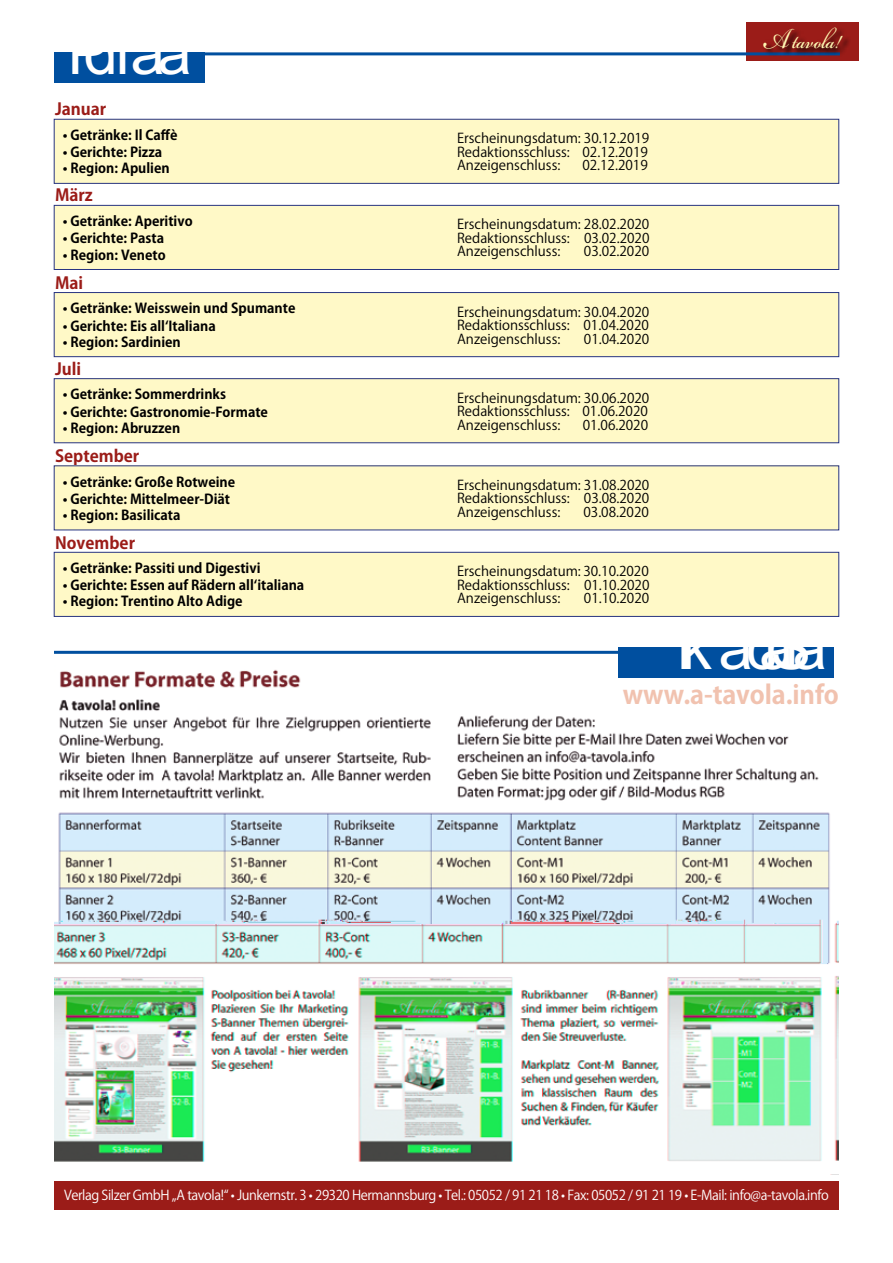
<style>
.page{position:relative;width:893px;height:1263px;background:#fff}
.page>*{position:absolute;margin:0;border:0;box-sizing:border-box;transform-origin:0 0}
.t1{font:italic 36px "Bickham Script Pro";color:#fff8b3;scale:.85 1}
.t2{font:700 25.5px "Koz Go Pro";letter-spacing:-.005em;color:#f1c2af}
.t3{font:18px "Arial";letter-spacing:.01em;color:#fff}
.t4{font:700 16.5px "Koz Go Pro";color:#9b1c18}
.t5{font:13.5px/13.5px "Koz Go Pro";color:#000;text-align:justify}
.t6{font:700 13.5px "Koz Go Pro";color:#000}
.t7{font:13.5px "Koz Go Pro";letter-spacing:-.03em;color:#fff}
.s1{font-size:45px}
</style>
<div class="page">
<div style="left:746px;top:23px;width:113px;height:38px;background:#9b1c18"></div>
<hr style="left:66px;top:52px;width:774px;height:3px;background:#004f9f">
<svg style="left:763px;top:29px;width:86px;height:27px"></svg>
<div style="left:54px;top:52px;width:150px;height:31px;background:#004f9f"></div>
<div style="left:54px;top:1181px;width:785px;height:28px;background:#9b1c18"></div>
<div style="left:54px;top:552px;width:785px;height:64px;background:#fff9c7"></div>
<div style="left:54px;top:552px;width:785px;height:65px;border:1px solid #283583"></div>
<div style="left:54px;top:466px;width:785px;height:64px;background:#fff9c7"></div>
<div style="left:54px;top:379px;width:785px;height:64px;background:#fff9c7"></div>
<div style="left:54px;top:378px;width:785px;height:65px;border:1px solid #283583"></div>
<div style="left:54px;top:293px;width:785px;height:64px;background:#fff9c7"></div>
<div style="left:54px;top:292px;width:785px;height:65px;border:1px solid #283583"></div>
<div style="left:54px;top:205px;width:785px;height:64px;background:#fff9c7"></div>
<div style="left:54px;top:205px;width:785px;height:65px;border:1px solid #283583"></div>
<div style="left:54px;top:119px;width:785px;height:64px;background:#fff9c7"></div>
<div style="left:54px;top:119px;width:785px;height:65px;border:1px solid #283583"></div>
<img style="left:54px;top:669px;width:785px;height:493px">
<hr style="left:54px;top:651px;width:762px;height:3px;background:#004f9f">
<div style="left:618px;top:647px;width:216px;height:31px;background:#004f9f"></div>
<h3 class="t3" style="left:69px;top:55px;width:122px">Them en 2020</h3>
<p class="t4" style="left:55px;top:99px;width:53px">Januar</p>
<p class="t6" style="left:63px;top:126px;width:116px">• Getränke: Il Caffè</p>
<p class="t6" style="left:63px;top:144px;width:101px">• Gerichte: Pizza</p>
<p class="t6" style="left:63px;top:160px;width:108px">• Region: Apulien</p>
<p class="t4" style="left:55px;top:185px;width:39px">März</p>
<p class="t6" style="left:63px;top:213px;width:131px">• Getränke: Aperitivo</p>
<p class="t6" style="left:63px;top:230px;width:103px">• Gerichte: Pasta</p>
<p class="t6" style="left:63px;top:246px;width:104px">• Region: Veneto</p>
<p class="t4" style="left:55px;top:272px;width:30px">Mai</p>
<p class="t6" style="left:63px;top:300px;width:234px">• Getränke: Weisswein und Spumante</p>
<p class="t6" style="left:63px;top:317px;width:154px">• Gerichte: Eis allʻItaliana</p>
<p class="t6" style="left:63px;top:333px;width:119px">• Region: Sardinien</p>
<p class="t4" style="left:55px;top:358px;width:28px">Juli</p>
<p class="t6" style="left:63px;top:386px;width:165px">• Getränke: Sommerdrinks</p>
<p class="t6" style="left:63px;top:403px;width:207px">• Gerichte: Gastronomie-Formate</p>
<p class="t6" style="left:63px;top:419px;width:119px">• Region: Abruzzen</p>
<p class="t4" style="left:55px;top:445px;width:86px">September</p>
<p class="t6" style="left:63px;top:473px;width:174px">• Getränke: Große Rotweine</p>
<p class="t6" style="left:63px;top:490px;width:169px">• Gerichte: Mittelmeer-Diät</p>
<p class="t6" style="left:63px;top:506px;width:119px">• Region: Basilicata</p>
<p class="t4" style="left:55px;top:532px;width:82px">November</p>
<p class="t6" style="left:63px;top:559px;width:199px">• Getränke: Passiti und Digestivi</p>
<p class="t6" style="left:63px;top:577px;width:243px">• Gerichte: Essen auf Rädern allʻitaliana</p>
<p class="t6" style="left:63px;top:593px;width:181px">• Region: Trentino Alto Adige</p>
<p class="t5" style="left:457px;top:132px;width:194px">Erscheinungsdatum: 30.12.2019<br>Redaktionsschluss: 02.12.2019<br>Anzeigenschluss:</p>
<p class="t5" style="left:582px;top:159px;width:67px">02.12.2019</p>
<p class="t5" style="left:457px;top:218px;width:194px">Erscheinungsdatum: 28.02.2020<br>Redaktionsschluss: 03.02.2020<br>Anzeigenschluss:</p>
<p class="t5" style="left:584px;top:245px;width:67px">03.02.2020</p>
<p class="t5" style="left:457px;top:305px;width:194px">Erscheinungsdatum: 30.04.2020<br>Redaktionsschluss: 01.04.2020<br>Anzeigenschluss:</p>
<p class="t5" style="left:584px;top:332px;width:67px">01.04.2020</p>
<p class="t5" style="left:457px;top:391px;width:194px">Erscheinungsdatum: 30.06.2020<br>Redaktionsschluss: 01.06.2020<br>Anzeigenschluss:</p>
<p class="t5" style="left:583px;top:418px;width:67px">01.06.2020</p>
<p class="t5" style="left:457px;top:478px;width:194px">Erscheinungsdatum: 31.08.2020<br>Redaktionsschluss: 03.08.2020<br>Anzeigenschluss:</p>
<p class="t5" style="left:583px;top:505px;width:67px">03.08.2020</p>
<p class="t5" style="left:457px;top:565px;width:194px">Erscheinungsdatum: 30.10.2020<br>Redaktionsschluss: 01.10.2020<br>Anzeigenschluss:</p>
<p class="t5" style="left:584px;top:592px;width:67px">01.10.2020</p>
<h1 class="t1" style="left:763px;top:14px;width:113px"><span class="s1">A</span>tavola!</h1>
<h3 class="t3" style="left:641px;top:651px;width:227px">Homepage-Werbung</h3>
<h2 class="t2" style="left:623px;top:678px;width:218px">www.a-tavola.info</h2>
<p class="t7" style="left:64px;top:1187px;width:766px">Verlag Silzer GmbH „A tavola!“ • Junkernstr. 3 • 29320 Hermannsburg • Tel.: 05052 / 91 21 18 • Fax: 05052 / 91 21 19 • E-Mail: info@a-tavola.info</p>
</div>
